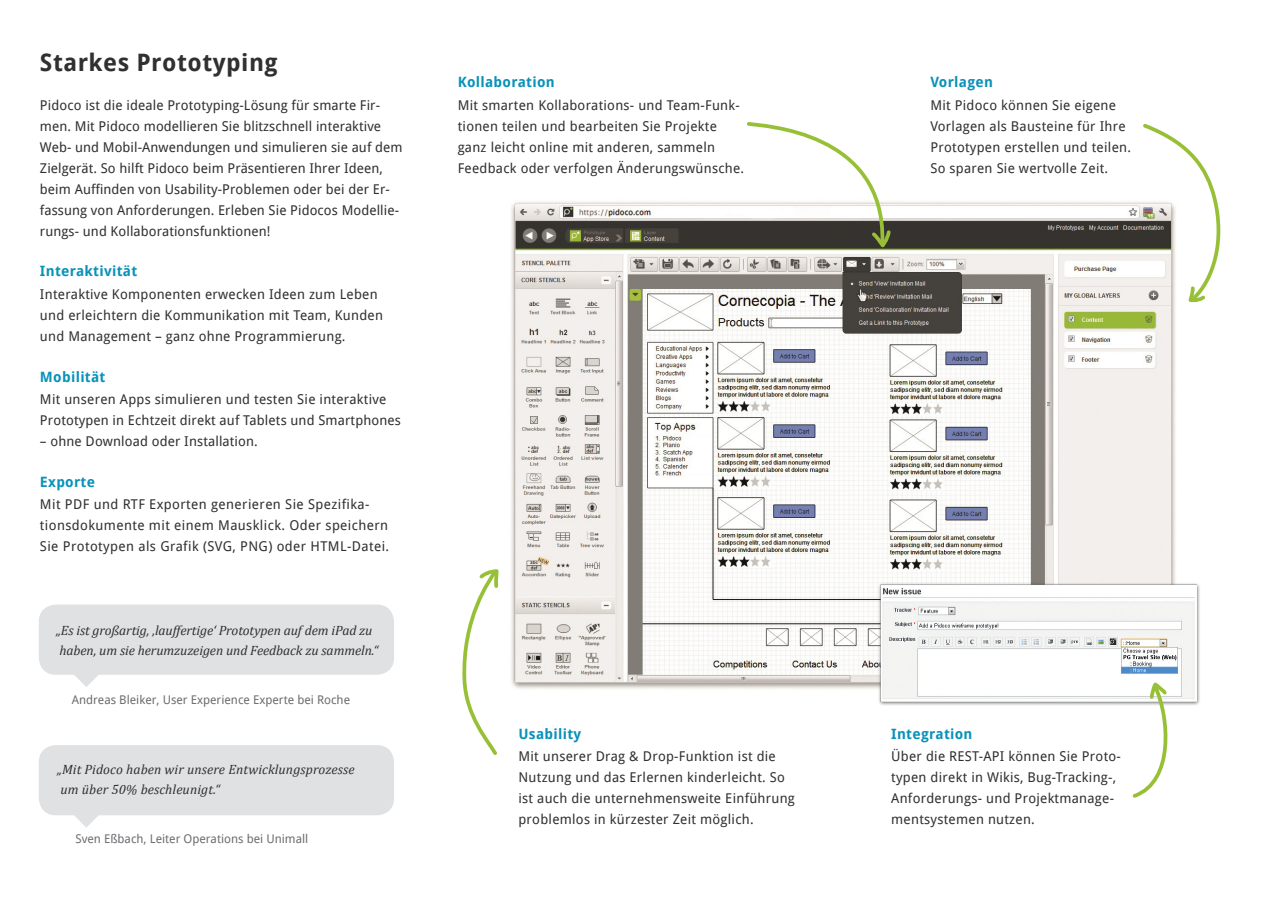
<style>
.page{position:relative;width:1272px;height:902px;background:#fff}
.page>*{position:absolute;margin:0;border:0;box-sizing:border-box;transform-origin:0 0}
.Headline{font:700 24px "Droid Sans";letter-spacing:.02em;color:#312f30}
.Subheadline{font:700 14.25px "Droid Sans";letter-spacing:.02em;color:#0a92b9}
.Fließtext{font:13.5px/21px "Droid Sans";letter-spacing:.02em;color:#312f30}
.t1{font:italic 13.5px/19.5px "Cambria";letter-spacing:-.005em;color:#312f30}
.t2{font:12px "Droid Sans";color:#6c6d70}
</style>
<div class="page">
<img style="left:511px;top:201px;width:665px;height:488px">
<img style="left:858px;top:565px;width:342px;height:140px">
<svg style="left:462px;top:569px;width:37px;height:186px"></svg>
<svg style="left:1129px;top:678px;width:45px;height:120px"></svg>
<svg style="left:1140px;top:124px;width:81px;height:180px"></svg>
<svg style="left:744px;top:122px;width:149px;height:127px"></svg>
<svg style="left:39px;top:604px;width:355px;height:83px"></svg>
<svg style="left:39px;top:745px;width:355px;height:82px;background:#e4e5e7"></svg>
<p class="Headline" style="left:40px;top:45px;width:239px">Starkes Prototyping</p>
<p class="Fließtext" style="left:40px;top:94px;width:364px">Pidoco ist die ideale Prototyping-Lösung für smarte Fir&shy;men. Mit Pidoco modellieren Sie blitzschnell interaktive Web- und Mobil-Anwendungen und simulieren sie auf dem Zielgerät. So hilft Pidoco beim Präsentieren Ihrer Ideen, beim Auffinden von Usability-Problemen oder bei der Er&shy;fassung von Anforderungen. Erleben Sie Pidocos Modellie&shy;rungs- und Kollaborationsfunktionen!</p>
<p class="Subheadline" style="left:40px;top:261px;width:99px">Interaktivität</p>
<p class="Fließtext" style="left:40px;top:283px;width:344px">Interaktive Komponenten erwecken Ideen zum Leben und erleichtern die Kommunikation mit Team, Kunden und Management – ganz ohne Programmierung.</p>
<p class="Subheadline" style="left:40px;top:366px;width:67px">Mobilität</p>
<p class="Fließtext" style="left:40px;top:388px;width:362px">Mit unseren Apps simulieren und testen Sie interaktive<br>Prototypen in Echtzeit direkt auf Tablets und Smartphones</p>
<p class="Fließtext" style="left:40px;top:430px;width:219px">– ohne Download oder Installation.</p>
<p class="Subheadline" style="left:40px;top:471px;width:57px">Exporte</p>
<p class="Fließtext" style="left:40px;top:493px;width:351px">Mit PDF und RTF Exporten generieren Sie Spezifika&shy;tionsdokumente mit einem Mausklick. Oder speichern<br>Sie Prototypen als Grafik (SVG, PNG) oder HTML-Datei.</p>
<p class="t1" style="left:56px;top:620px;width:324px">„Es ist großartig, ‚lauffertige‘ Prototypen auf dem iPad zu haben, um sie herumzuzeigen und Feedback zu sammeln.“</p>
<p class="t2" style="left:72px;top:691px;width:280px">Andreas Bleiker, User Experience Experte bei Roche</p>
<p class="t1" style="left:57px;top:759px;width:299px">„Mit Pidoco haben wir unsere Entwicklungsprozesse um über 50% beschleunigt.“</p>
<p class="t2" style="left:75px;top:830px;width:234px">Sven Eßbach, Leiter Operations bei Unimall</p>
<p class="Subheadline" style="left:457px;top:72px;width:98px">Kollaboration</p>
<p class="Fließtext" style="left:457px;top:94px;width:288px">Mit smarten Kollaborations- und Team-Funk&shy;tionen teilen und bearbeiten Sie Projekte ganz leicht online mit anderen, sammeln Feedback oder verfolgen Änderungswünsche.</p>
<p class="Subheadline" style="left:518px;top:723px;width:64px">Usability</p>
<p class="Fließtext" style="left:518px;top:745px;width:278px">Mit unserer Drag &amp; Drop-Funktion ist die Nutzung und das Erlernen kinderleicht. So ist auch die unternehmensweite Einführung problemlos in kürzester Zeit möglich.</p>
<p class="Subheadline" style="left:930px;top:72px;width:64px">Vorlagen</p>
<p class="Fließtext" style="left:930px;top:94px;width:202px">Mit Pidoco können Sie eigene<br>Vorlagen als Bausteine für Ihre<br>Prototypen erstellen und teilen.<br>So sparen Sie wertvolle Zeit.</p>
<p class="Subheadline" style="left:891px;top:723px;width:83px">Integration</p>
<p class="Fließtext" style="left:891px;top:745px;width:231px">Über die REST-API können Sie Proto&shy;typen direkt in Wikis, Bug-Tracking-, Anforderungs- und Projektmanage&shy;mentsystemen nutzen.</p>
</div>
